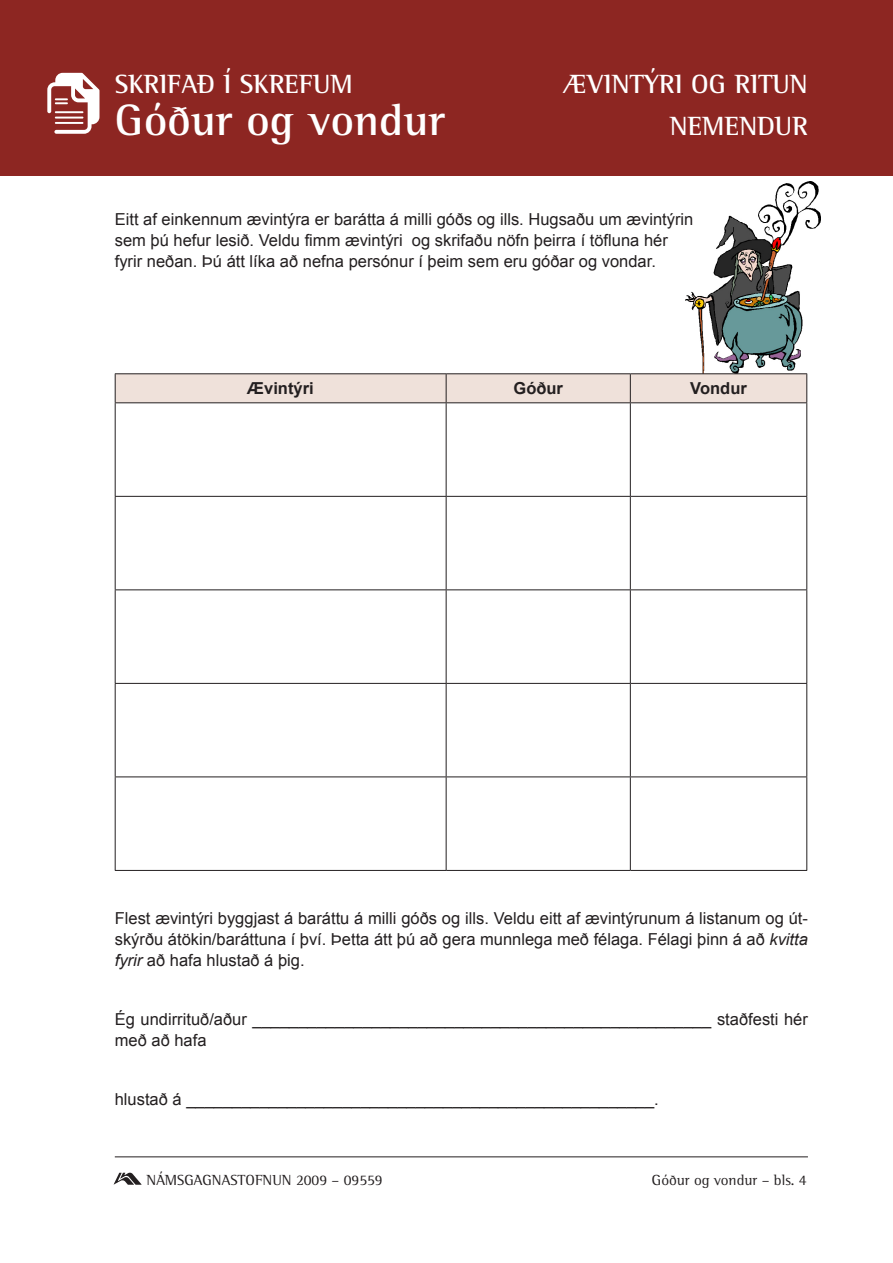
<style>
.page{position:relative;width:893px;height:1263px;background:#fff}
.page>*{position:absolute;margin:0;border:0;box-sizing:border-box;transform-origin:0 0}
.t1{font:700 45px "Rotis Semi Serif";color:#fff}
.t2{font:700 27px "Rotis Semi Serif";color:#fff}
.t3{font:16.5px/21px "Arial";color:#231f20}
.t4{font:700 16.5px "Arial";color:#231f20}
.t5{font:15px "Rotis Semi Serif";color:#231f20}
.s1{font-style:italic}
</style>
<div class="page">
<div style="left:0;top:0;width:893px;height:176px;background:#8d2622"></div>
<svg style="left:47px;top:73px;width:52px;height:61px"></svg>
<hr style="left:115px;top:1156px;width:693px;height:1px;background:#231f20">
<img style="left:113px;top:1172px;width:29px;height:13px">
<img style="left:685px;top:181px;width:136px;height:197px">
<hr style="left:115px;top:373px;width:331px;height:1px;background:#231f20">
<hr style="left:446px;top:373px;width:184px;height:1px;background:#231f20">
<hr style="left:630px;top:373px;width:177px;height:1px;background:#231f20">
<div style="left:115px;top:374px;width:692px;height:28px;background:#efe1da"></div>
<hr style="left:115px;top:402px;width:331px;height:1px;background:#231f20">
<hr style="left:115px;top:403px;width:1px;height:93px;background:#231f20">
<hr style="left:446px;top:402px;width:184px;height:1px;background:#231f20">
<hr style="left:446px;top:403px;width:1px;height:93px;background:#231f20">
<hr style="left:630px;top:402px;width:177px;height:1px;background:#231f20">
<hr style="left:630px;top:403px;width:1px;height:93px;background:#231f20">
<hr style="left:806px;top:403px;width:1px;height:93px;background:#231f20">
<hr style="left:115px;top:496px;width:331px;height:1px;background:#231f20">
<hr style="left:115px;top:497px;width:1px;height:92px;background:#231f20">
<hr style="left:446px;top:496px;width:184px;height:1px;background:#231f20">
<hr style="left:446px;top:497px;width:1px;height:92px;background:#231f20">
<hr style="left:630px;top:496px;width:177px;height:1px;background:#231f20">
<hr style="left:630px;top:497px;width:1px;height:92px;background:#231f20">
<hr style="left:806px;top:497px;width:1px;height:92px;background:#231f20">
<hr style="left:115px;top:589px;width:331px;height:1px;background:#231f20">
<hr style="left:115px;top:590px;width:1px;height:93px;background:#231f20">
<hr style="left:446px;top:589px;width:184px;height:1px;background:#231f20">
<hr style="left:446px;top:590px;width:1px;height:93px;background:#231f20">
<hr style="left:630px;top:589px;width:177px;height:1px;background:#231f20">
<hr style="left:630px;top:590px;width:1px;height:93px;background:#231f20">
<hr style="left:806px;top:590px;width:1px;height:93px;background:#231f20">
<hr style="left:115px;top:683px;width:331px;height:1px;background:#231f20">
<hr style="left:115px;top:684px;width:1px;height:92px;background:#231f20">
<hr style="left:446px;top:683px;width:184px;height:1px;background:#231f20">
<hr style="left:446px;top:684px;width:1px;height:92px;background:#231f20">
<hr style="left:630px;top:683px;width:177px;height:1px;background:#231f20">
<hr style="left:630px;top:684px;width:1px;height:92px;background:#231f20">
<hr style="left:806px;top:684px;width:1px;height:92px;background:#231f20">
<hr style="left:115px;top:776px;width:331px;height:1px;background:#231f20">
<hr style="left:115px;top:777px;width:1px;height:93px;background:#231f20">
<hr style="left:446px;top:776px;width:184px;height:1px;background:#231f20">
<hr style="left:446px;top:777px;width:1px;height:93px;background:#231f20">
<hr style="left:630px;top:776px;width:177px;height:1px;background:#231f20">
<hr style="left:630px;top:777px;width:1px;height:93px;background:#231f20">
<hr style="left:806px;top:777px;width:1px;height:93px;background:#231f20">
<hr style="left:115px;top:870px;width:331px;height:1px;background:#231f20">
<hr style="left:446px;top:870px;width:184px;height:1px;background:#231f20">
<hr style="left:630px;top:870px;width:177px;height:1px;background:#231f20">
<h2 class="t2" style="left:115px;top:67px;width:240px">SKRIFAÐ Í SKREFUM</h2>
<h2 class="t2" style="left:563px;top:67px;width:247px">ÆVINTÝRI OG RITUN</h2>
<h1 class="t1" style="left:115px;top:93px;width:332px">Góður og vondur</h1>
<h2 class="t2" style="left:670px;top:109px;width:36px">Nemen</h2>
<h2 class="t2" style="left:757px;top:109px;width:35px">dur</h2>
<p class="t3" style="left:115px;top:208px;width:580px">Eitt af einkennum ævintýra er barátta á milli góðs og ills. Hugsaðu um ævintýrin sem þú hefur lesið. Veldu fimm ævintýri og skrifaðu nöfn þeirra í töfluna hér fyrir neðan. Þú átt líka að nefna persónur í þeim sem eru góðar og vondar.</p>
<p class="t4" style="left:248px;top:379px;width:68px">Ævintýri</p>
<p class="t4" style="left:513px;top:379px;width:51px">Góður</p>
<p class="t4" style="left:690px;top:379px;width:58px">Vondur</p>
<p class="t3" style="left:115px;top:907px;width:695px;text-align:justify">Flest ævintýri byggjast á baráttu á milli góðs og ills. Veldu eitt af ævintýrunum á listanum og út&shy;skýrðu átökin/baráttuna í því. Þetta átt þú að gera munnlega með félaga. Félagi þinn á að <span class="s1">kvitta fyrir</span> að hafa hlustað á þig.</p>
<p class="t3" style="left:115px;top:1008px;width:695px">Ég undirrituð/aður __________________________________________________ staðfesti hér með að hafa</p>
<p class="t3" style="left:115px;top:1088px;width:546px">hlustað á ___________________________________________________.</p>
<p class="t5" style="left:147px;top:1171px;width:238px">NÁMSGAGNASTOFNUN 2009 – 09559</p>
<p class="t5" style="left:652px;top:1171px;width:156px">Góður og vondur – bls. 4</p>
</div>
